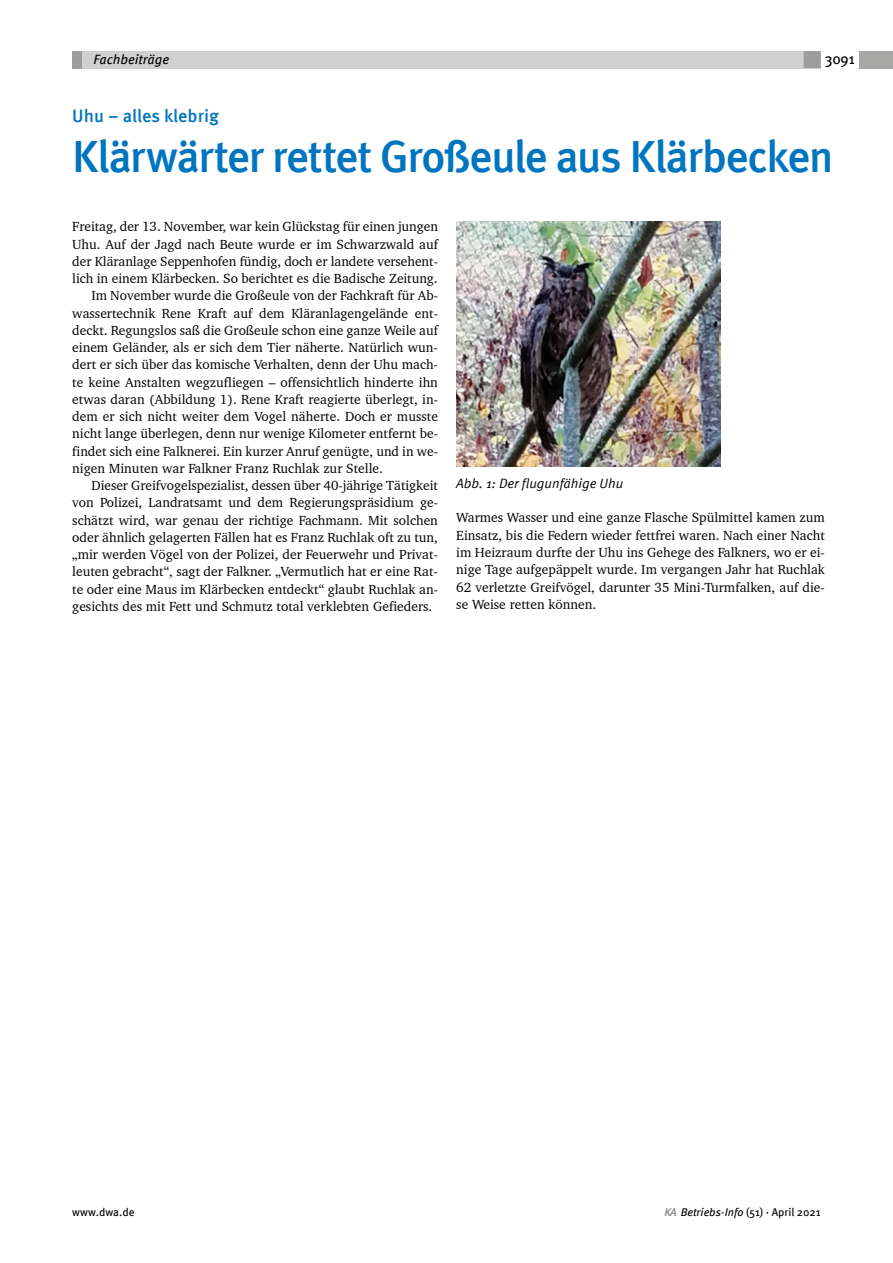
<style>
.page{position:relative;width:893px;height:1263px;background:#fff}
.page>*{position:absolute;margin:0;border:0;box-sizing:border-box;transform-origin:0 0}
.t1{font:500 45px "Meta Pro";letter-spacing:-.04em;color:#0075bf}
.t2{font:500 18px "Meta Pro";color:#0075bf}
.t3{font:15px "Meta Pro";color:#000}
.t4{font:13.5px/17.2px "Charter BT";color:#000;text-align:justify}
.t5{font:italic 13.5px "Meta Pro";color:#000}
.t6{font:italic 13.5px "Meta Pro";color:#000}
.t7{font:11.25px "Meta Pro";color:#000}
.s1{font-weight:500;font-style:italic;color:#878787}
.s2{font-style:italic}
</style>
<div class="page">
<div style="left:120px;top:51px;width:701px;height:17px;background:#d0d0d0"></div>
<div style="left:804px;top:51px;width:17px;height:17px;background:#9d9d9c"></div>
<div style="left:859px;top:51px;width:34px;height:17px;background:#a8a8a7"></div>
<div style="left:72px;top:51px;width:11px;height:17px;background:#9d9d9c"></div>
<div style="left:83px;top:51px;width:170px;height:17px;background:#d0d0d0"></div>
<img style="left:456px;top:221px;width:264px;height:246px">
<p class="t6" style="left:94px;top:49px;width:77px">Fachbeiträge</p>
<p class="t3" style="left:825px;top:47px;width:32px">3091</p>
<h2 class="t2" style="left:72px;top:102px;width:148px">Uhu – alles klebrig</h2>
<h1 class="t1" style="left:72px;top:121px;width:763px">Klärwärter rettet Großeule aus Klärbecken</h1>
<p class="t4" style="left:72px;top:218px;width:367px">Freitag, der 13. November, war kein Glückstag für einen jungen</p>
<p class="t4" style="left:72px;top:235px;width:367px">Uhu. Auf der Jagd nach Beute wurde er im Schwarzwald auf</p>
<p class="t4" style="left:72px;top:252px;width:367px">der Kläranlage Seppenhofen fündig, doch er landete versehent-</p>
<p class="t4" style="left:72px;top:270px;width:367px">lich in einem Klärbecken. So berichtet es die Badische Zeitung.</p>
<p class="t4" style="left:91px;top:287px;width:348px">Im November wurde die Großeule von der Fachkraft für Ab-</p>
<p class="t4" style="left:72px;top:304px;width:367px">wassertechnik Rene Kraft auf dem Kläranlagengelände ent-</p>
<p class="t4" style="left:72px;top:321px;width:367px">deckt. Regungslos saß die Großeule schon eine ganze Weile auf</p>
<p class="t4" style="left:72px;top:339px;width:367px">einem Geländer, als er sich dem Tier näherte. Natürlich wun-</p>
<p class="t4" style="left:72px;top:356px;width:367px">dert er sich über das komische Verhalten, denn der Uhu mach-</p>
<p class="t4" style="left:72px;top:373px;width:367px">te keine Anstalten wegzufliegen – offensichtlich hinderte ihn</p>
<p class="t4" style="left:72px;top:390px;width:367px">etwas daran (Abbildung 1). Rene Kraft reagierte überlegt, in-</p>
<p class="t4" style="left:72px;top:408px;width:367px">dem er sich nicht weiter dem Vogel näherte. Doch er musste</p>
<p class="t4" style="left:72px;top:425px;width:367px">nicht lange überlegen, denn nur wenige Kilometer entfernt be-</p>
<p class="t4" style="left:72px;top:442px;width:367px">findet sich eine Falknerei. Ein kurzer Anruf genügte, und in we-</p>
<p class="t4" style="left:72px;top:459px;width:312px">nigen Minuten war Falkner Franz Ruchlak zur Stelle.</p>
<p class="t4" style="left:91px;top:477px;width:348px">Dieser Greifvogelspezialist, dessen über 40-jährige Tätigkeit</p>
<p class="t4" style="left:72px;top:494px;width:367px">von Polizei, Landratsamt und dem Regierungspräsidium ge-</p>
<p class="t4" style="left:72px;top:511px;width:367px">schätzt wird, war genau der richtige Fachmann. Mit solchen</p>
<p class="t4" style="left:72px;top:528px;width:367px">oder ähnlich gelagerten Fällen hat es Franz Ruchlak oft zu tun,</p>
<p class="t4" style="left:72px;top:546px;width:367px">„mir werden Vögel von der Polizei, der Feuerwehr und Privat-</p>
<p class="t4" style="left:72px;top:563px;width:367px">leuten gebracht“, sagt der Falkner. „Vermutlich hat er eine Rat-</p>
<p class="t4" style="left:72px;top:580px;width:367px">te oder eine Maus im Klärbecken entdeckt“ glaubt Ruchlak an-</p>
<p class="t4" style="left:72px;top:597px;width:361px">gesichts des mit Fett und Schmutz total verklebten Gefieders.</p>
<p class="t5" style="left:456px;top:473px;width:168px">Abb. 1: Der flugunfähige Uhu</p>
<p class="t4" style="left:456px;top:509px;width:370px">Warmes Wasser und eine ganze Flasche Spülmittel kamen zum Einsatz, bis die Federn wieder fettfrei waren. Nach einer Nacht im Heizraum durfte der Uhu ins Gehege des Falkners, wo er ei&shy;nige Tage aufgepäppelt wurde. Im vergangen Jahr hat Ruchlak 62 verletzte Greifvögel, darunter 35 Mini-Turmfalken, auf die&shy;se Weise retten können.</p>
<p class="t7" style="left:72px;top:1204px;width:64px">www.dwa.de</p>
<p class="t7" style="left:664px;top:1204px;width:158px"><span class="s1">KA</span> <span class="s2">Betriebs-Info</span> (51) · April 2021</p>
</div>
